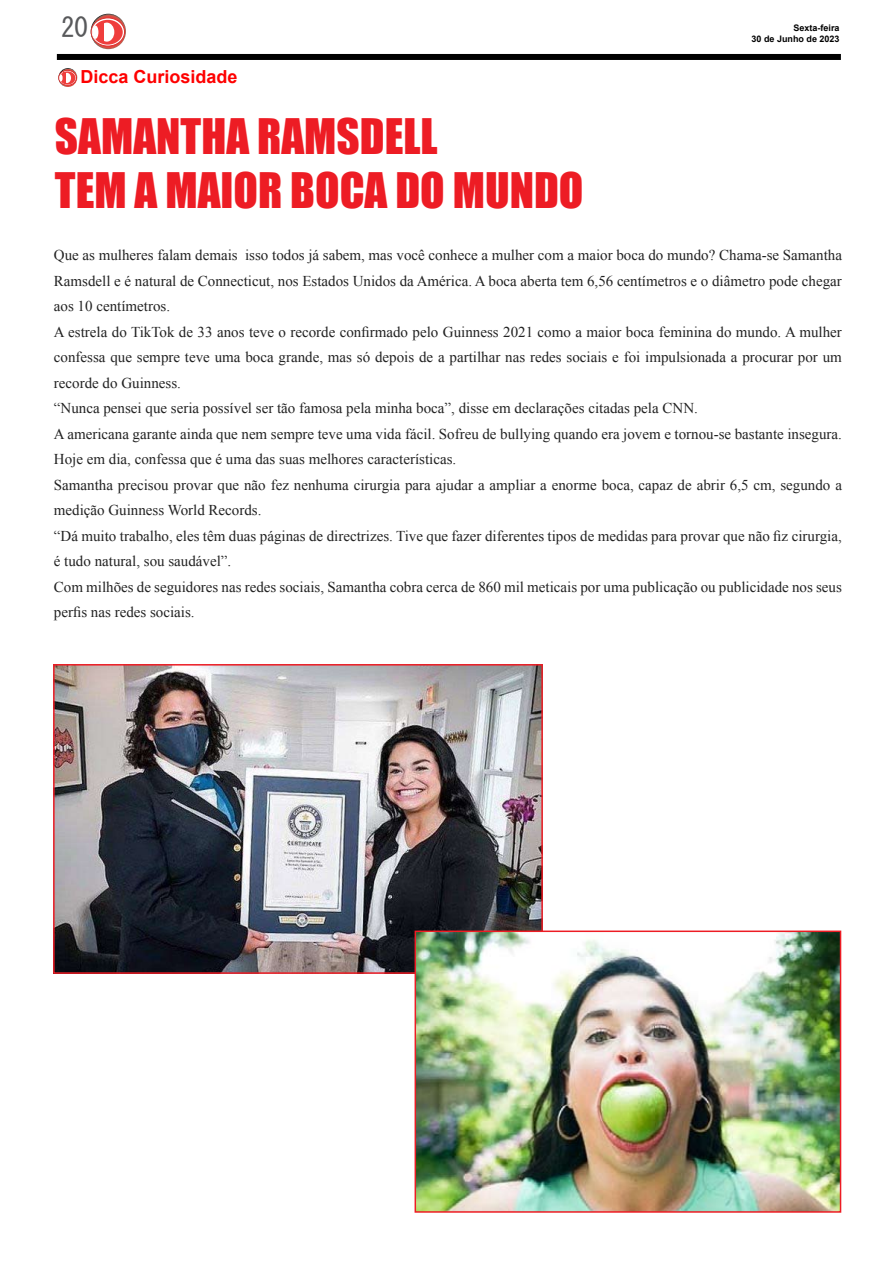
<style>
.page{position:relative;width:893px;height:1263px;background:#fff}
.page>*{position:absolute;margin:0;border:0;box-sizing:border-box;transform-origin:0 0}
.t1{font:45px/54px "Impact";color:#ed1c24}
.t2{font:27px "MS Gothic";color:#58595b}
.t3{font:700 18px "Arial";color:#fe0000}
.t4{font:15px/25.5px "Times New Roman";color:#222}
.t5{font:700 9px/10.8px "Arial";color:#000;text-align:right}
</style>
<div class="page">
<div style="left:57px;top:54px;width:784px;height:6px;background:#000"></div>
<svg style="left:91px;top:14px;width:35px;height:35px"></svg>
<svg style="left:91px;top:18px;width:34px;height:28px"></svg>
<div style="left:91px;top:18px;width:34px;height:28px;border:1px solid #d9322f;border-radius:50%"></div>
<svg style="left:93px;top:20px;width:30px;height:25px"></svg>
<div style="left:92px;top:26px;width:6px;height:13px;background:#fff;border-radius:50%"></div>
<div style="left:99px;top:23px;width:15px;height:19px;background:#fff;border-radius:50%"></div>
<hr style="left:99px;top:22px;width:4px;height:20px;background:#ef3e3d">
<svg style="left:58px;top:68px;width:19px;height:19px"></svg>
<div style="left:59px;top:70px;width:18px;height:15px;border:1px solid #d9322f;border-radius:50%"></div>
<svg style="left:60px;top:71px;width:16px;height:14px"></svg>
<svg style="left:63px;top:73px;width:8px;height:10px"></svg>
<svg style="left:59px;top:73px;width:6px;height:10px"></svg>
<img style="left:56px;top:667px;width:484px;height:304px">
<div style="left:53px;top:664px;width:490px;height:310px;border:2px solid #ed1c24"></div>
<img style="left:418px;top:933px;width:420px;height:277px">
<div style="left:415px;top:930px;width:426px;height:283px;border:2px solid #ed1c24"></div>
<h2 class="t2" style="left:61px;top:14px;width:28px">20</h2>
<p class="t5" style="left:751px;top:23px;width:90px">Sexta-feira<br>30 de Junho de 2023</p>
<p class="t3" style="left:80px;top:65px;width:159px">Dicca Curiosidade</p>
<h1 class="t1" style="left:55px;top:108px;width:530px">SAMANTHA RAMSDELL<br>TEM A MAIOR BOCA DO MUNDO</h1>
<p class="t4" style="left:54px;top:242px;width:790px">Que as mulheres falam demais isso todos já sabem, mas você conhece a mulher com a maior boca do mundo? Chama-se Samantha Ramsdell e é natural de Connecticut, nos Estados Unidos da América. A boca aberta tem 6,56 centímetros e o diâmetro pode chegar aos 10 centímetros.<br>A estrela do TikTok de 33 anos teve o recorde confirmado pelo Guinness 2021 como a maior boca feminina do mundo. A mulher confessa que sempre teve uma boca grande, mas só depois de a partilhar nas redes sociais e foi impulsionada a procurar por um recorde do Guinness.<br>“Nunca pensei que seria possível ser tão famosa pela minha boca”, disse em declarações citadas pela CNN.<br>A americana garante ainda que nem sempre teve uma vida fácil. Sofreu de bullying quando era jovem e tornou-se bastante insegura.<br>Hoje em dia, confessa que é uma das suas melhores características.<br>Samantha precisou provar que não fez nenhuma cirurgia para ajudar a ampliar a enorme boca, capaz de abrir 6,5 cm, segundo a medição Guinness World Records.<br>“Dá muito trabalho, eles têm duas páginas de directrizes. Tive que fazer diferentes tipos de medidas para provar que não fiz cirurgia, é tudo natural, sou saudável”.<br>Com milhões de seguidores nas redes sociais, Samantha cobra cerca de 860 mil meticais por uma publicação ou publicidade nos seus perfis nas redes sociais.</p>
</div>
